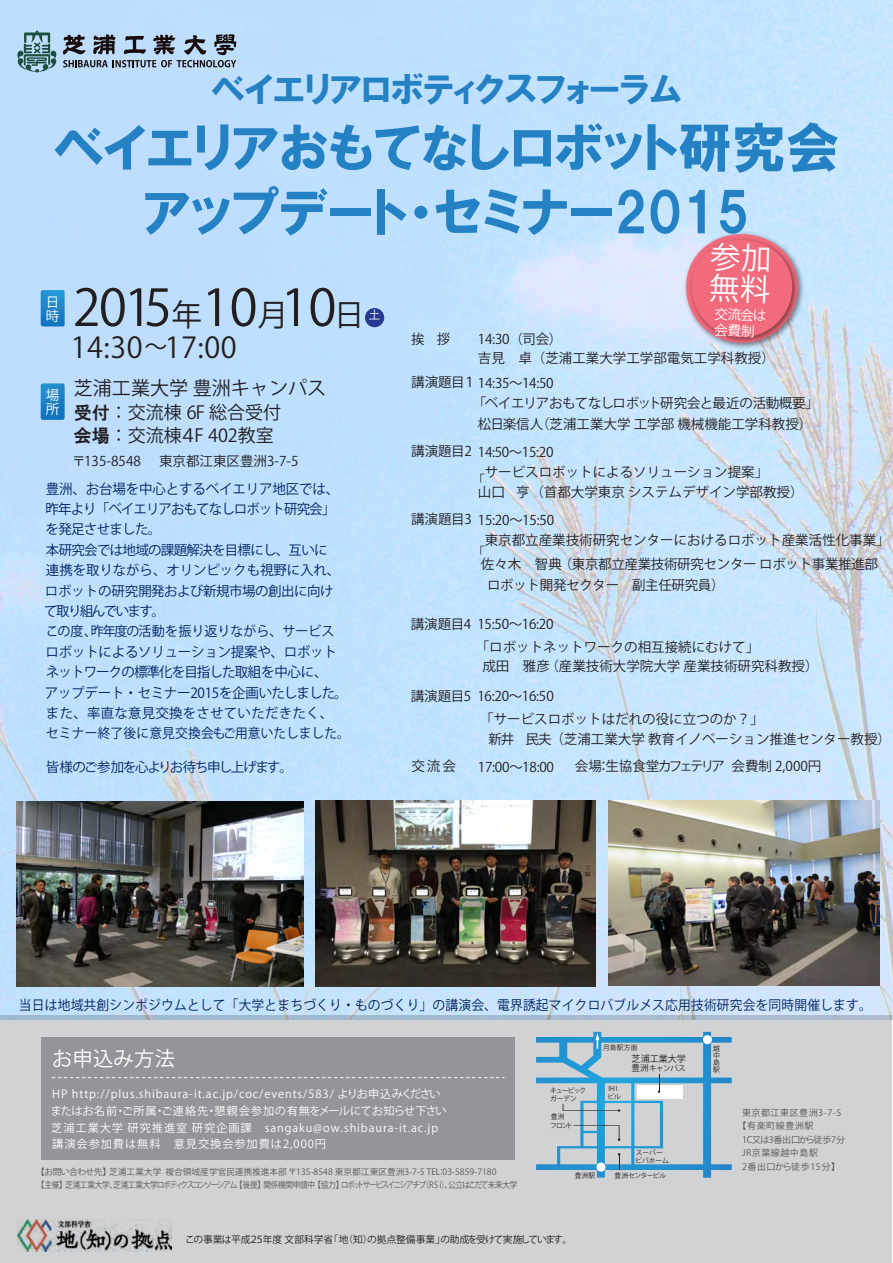
<style>
.page{position:relative;width:893px;height:1263px;background:#fff}
.page>*{position:absolute;margin:0;border:0;box-sizing:border-box;transform-origin:0 0}
.t1{font:54px/64.8px "HGP Soei Kakugothic UB";color:#2481c4;text-align:center}
.t2{font:50.25px "Helvetica Neue Condensed Bold 90 ms RKSJ H";letter-spacing:-.03em;color:#231f20}
.t3{font:36px "HGP Soei Kakugothic UB";color:#2481c4}
.t4{font:30.45px/31px "Gothic MB101 Pro Bold 90 ms RKSJ H";color:#fff}
.t5{font:28.8px "Helvetica Neue Condensed Bold 90 ms RKSJ H";letter-spacing:.02em;color:#231f20}
.t6{font:20.25px "Gothic MB101 Pro Medium 90 ms RKSJ H";letter-spacing:.015em;color:#fff}
.t7{font:19.05px "Gothic MB101 Pro Heavy 90 ms RKSJ H";color:#231f20}
.t8{font:18px "Gothic MB101 Pro Regular 90 ms RKSJ H";color:#231f20}
.t9{font:13.95px/20.4px "Midashi Go Pro MB31 90 ms RKSJ H";letter-spacing:-.02em;color:#002361}
.t10{font:13.95px/20.4px "Midashi Go Pro MB31 90 ms RKSJ H";letter-spacing:-.07em;color:#002361}
.t11{font:13.5px/19px "Gothic BBB Pro Medium 90 ms RKSJ H";color:#231f20}
.t12{font:13.5px/20.4px "Midashi Go Pro MB31 90 ms RKSJ H";letter-spacing:-.04em;color:#002361}
.t13{font:13.5px "Gothic MB101 Pro Bold 90 ms RKSJ H";color:#231f20}
.t14{font:13.5px "Midashi Go Pro MB31 90 ms RKSJ H";color:#002361;scale:.94 1}
.t15{font:13.5px/21px "Gothic BBB Pro Medium 90 ms RKSJ H";letter-spacing:-.025em;color:#231f20}
.t16{font:13.5px/20.4px "Midashi Go Pro MB31 90 ms RKSJ H";color:#002361}
.t17{font:13.5px "Gothic MB101 Pro Bold 90 ms RKSJ H";letter-spacing:-.03em;color:#231f20}
.t18{font:13.5px "Gothic MB101 Pro Regular 90 ms RKSJ H";color:#231f20}
.t19{font:13.5px "Midashi Go Pro MB31 90 ms RKSJ H";letter-spacing:-.095em;color:#002361}
.t20{font:13.5px/16.2px "Midashi Go Pro MB31 90 ms RKSJ H";color:#fff}
.t21{font:13.5px "Gothic MB101 Pro Heavy 90 ms RKSJ H";color:#231f20}
.t22{font:13.5px/13.8px "Gothic MB101 Pro Bold 90 ms RKSJ H";color:#fff}
.t23{font:12px "Gothic MB101 Pro Bold 90 ms RKSJ H";color:#231f20}
.t24{font:11.4px "Gothic MB101 Pro Bold 90 ms RKSJ H";color:#fff}
.t25{font:11.25px/17px "Gothic BBB Pro Medium 90 ms RKSJ H";letter-spacing:.08em;color:#fff}
.t26{font:9.75px "Gothic BBB Pro Medium 90 ms RKSJ H";letter-spacing:-.03em;color:#231f20}
.t27{font:9px "Gothic BBB Pro Medium 90 ms RKSJ H";letter-spacing:.06em;color:#57585a}
.t28{font:9px "Gothic BBB Pro Medium 90 ms RKSJ H";letter-spacing:-.03em;color:#57585a}
.t29{font:9px "Gothic MB101 Pro De Bold 90 ms RKSJ H";color:#231f20}
.t30{font:8.7px "Gothic BBB Pro Medium 90 ms RKSJ H";letter-spacing:-.15em;color:#57585a;scale:.88 1}
.t31{font:8.7px "Gothic BBB Pro Medium 90 ms RKSJ H";color:#57585a}
.t32{font:7.65px "Gothic MB101 Pro De Bold 90 ms RKSJ H";letter-spacing:-.045em;color:#231f20}
.t33{font:6.75px/7.8px "Gothic MB101 Pro Regular 90 ms RKSJ H";letter-spacing:-.015em;color:#231f20}
.t34{font:6.75px/8.4px "Gothic MB101 Pro Regular 90 ms RKSJ H";letter-spacing:-.105em;color:#231f20}
.t35{font:6.75px/7.9px "Gothic MB101 Pro Regular 90 ms RKSJ H";letter-spacing:.01em;color:#231f20}
.t36{font:6.75px "Gothic MB101 Pro Regular 90 ms RKSJ H";letter-spacing:-.08em;color:#231f20}
.s1{font-family:"Gothic MB101 Pro Bold 90 ms RKSJ H";font-size:30.6px}
.s2{font-family:"Gothic MB101 Pro Bold 90 ms RKSJ H";font-size:22.95px}
.s3{font-family:"HGP Gothic E"}
.s4{font-family:"Gothic MB101 Pro Heavy 90 ms RKSJ H"}
.s5{font-size:8.55px}
.s6{font-family:"Midashi Go Pro MB31 90 ms RKSJ H"}
</style>
<div class="page">
<img style="left:0;top:0;width:893px;height:1019px">
<div style="left:0;top:1015px;width:891px;height:248px;background:#d1d2d4"></div>
<div style="left:365px;top:308px;width:19px;height:19px;background:#283890;border-radius:50%"></div>
<img style="left:682px;top:230px;width:124px;height:122px">
<img style="left:688px;top:236px;width:113px;height:110px">
<svg style="left:685px;top:233px;width:114px;height:111px;background:#e28395"></svg>
<div style="left:42px;top:1037px;width:473px;height:123px;background:#939598"></div>
<svg style="left:52px;top:1077px;width:453px;height:1px"></svg>
<img style="left:17px;top:1219px;width:155px;height:32px">
<svg style="left:41px;top:383px;width:24px;height:37px"></svg>
<svg style="left:41px;top:290px;width:24px;height:36px"></svg>
<svg style="left:536px;top:1032px;width:196px;height:146px"></svg>
<svg style="left:17px;top:31px;width:40px;height:41px;background:#7aa1ae"></svg>
<svg style="left:63px;top:34px;width:173px;height:33px;background:#8597ac"></svg>
<img style="left:16px;top:801px;width:287px;height:186px">
<img style="left:315px;top:801px;width:281px;height:186px">
<img style="left:609px;top:801px;width:270px;height:184px">
<h3 class="t3" style="left:211px;top:71px;width:472px">ベイエリアロボティクスフォーラム</h3>
<h1 class="t1" style="left:53px;top:115px;width:788px">ベイエリアおもてなしロボット研究会アップデート・セミナー2015</h1>
<p class="t22" style="left:46px;top:295px;width:15px">日時</p>
<p class="t22" style="left:46px;top:389px;width:15px">場</p>
<p class="t22" style="left:46px;top:403px;width:15px">所</p>
<h2 class="t2" style="left:73px;top:279px;width:293px">2015<span class="s1">年</span>10<span class="s1">月</span>10<span class="s1">日</span></h2>
<h3 class="t5" style="left:71px;top:331px;width:167px">14:30<span class="s2">～</span>17:00</h3>
<h3 class="t7" style="left:74px;top:377px;width:254px">芝浦工業大学 豊洲キャンパス</h3>
<h3 class="t8" style="left:74px;top:402px;width:209px"><span class="s3">受付</span>：交流棟 6 F 総合受付</h3>
<p class="t18" style="left:72px;top:453px;width:70px">〒135-8548</p>
<p class="t18" style="left:159px;top:453px;width:141px">東京都江東区豊洲3-7-5</p>
<h3 class="t8" style="left:74px;top:425px;width:201px"><span class="s3">会場</span>：交流棟４F 402教室</h3>
<p class="t10" style="left:46px;top:478px;width:295px">豊洲、お台場を中心とするベイエリア地区では、昨年より「ベイエリアおもてなしロボット研究会」</p>
<p class="t12" style="left:44px;top:519px;width:298px">を発足させました。<br>本研究会では地域の課題解決を目標にし、互いに連携を取りながら、オリンピックも視野に入れ、ロボットの研究開発および新規市場の創出に向けて取り組んでいます。<br>この度、昨年度の活動を振り返りながら、サービス</p>
<p class="t9" style="left:45px;top:642px;width:304px">ロボットによるソリューション提案や、ロボットネットワークの標準化を目指した取組を中心に、<br>アップデート・セミナー2015を企画いたしました。</p>
<p class="t16" style="left:46px;top:703px;width:305px">また、率直な意見交換をさせていただきたく、<br>セミナー終了後に意見交換会もご用意いたしました。</p>
<p class="t19" style="left:46px;top:759px;width:248px">皆様のご参加を心よりお待ち申し上げます。</p>
<p class="t24" style="left:369px;top:308px;width:13px">土</p>
<h3 class="t4" style="left:711px;top:242px;width:63px;rotate:2deg">参加無料</h3>
<p class="t20" style="left:715px;top:306px;width:53px;rotate:2deg">交流会は会費制</p>
<p class="t21" style="left:411px;top:331px;width:41px">挨　拶</p>
<p class="t11" style="left:478px;top:330px;width:298px">14:30（司会）<br>吉見　卓（芝浦工業大学工学部電気工学科教授）</p>
<p class="t17" style="left:473px;top:396px;width:347px">「ベイエリアおもてなしロボット研究会と最近の活動概要」</p>
<p class="t11" style="left:478px;top:414px;width:336px">松日楽信人（芝浦工業大学 工学部 機械機能工学科教授）</p>
<p class="t11" style="left:411px;top:373px;width:144px"><span class="s4">講演題目１</span>14:35～14:50</p>
<p class="t11" style="left:411px;top:442px;width:144px"><span class="s4">講演題目2</span> 14:50～15:20</p>
<p class="t13" style="left:485px;top:464px;width:285px">サービスロボットによるソリューション提案」</p>
<p class="t11" style="left:478px;top:483px;width:327px">山口 亨　（首都大学東京 システムデザイン学部教授）</p>
<p class="t23" style="left:473px;top:473px;width:13px">「</p>
<p class="t11" style="left:411px;top:511px;width:145px"><span class="s4">講演題目3</span> 15:20～15:50</p>
<p class="t13" style="left:485px;top:533px;width:406px">東京都立産業技術研究センターにおけるロボット産業活性化事業」</p>
<p class="t15" style="left:474px;top:553px;width:252px;text-indent:7px">佐々木　智典<br>　ロボット開発セクター　副主任研究員）</p>
<p class="t23" style="left:473px;top:545px;width:13px">「</p>
<p class="t15" style="left:559px;top:553px;width:321px">（東京都立産業技術研究センター ロボット事業推進部</p>
<p class="t11" style="left:411px;top:615px;width:145px"><span class="s4">講演題目4</span> 15:50～16:20</p>
<p class="t13" style="left:476px;top:640px;width:285px">「ロボットネットワークの相互接続にむけて」</p>
<p class="t11" style="left:482px;top:657px;width:338px">成田　雅彦　（産業技術大学院大学 産業技術研究科教授）</p>
<p class="t11" style="left:411px;top:687px;width:145px"><span class="s4">講演題目5</span> 16:20～16:50</p>
<p class="t13" style="left:480px;top:712px;width:285px">「サービスロボットはだれの役に立つのか？」</p>
<p class="t11" style="left:488px;top:729px;width:404px">新井　民夫（芝浦工業大学 教育イノベーション推進センター教授）</p>
<p class="t21" style="left:411px;top:758px;width:46px">交 流 会</p>
<p class="t11" style="left:478px;top:758px;width:78px">17:00～18:00</p>
<p class="t11" style="left:575px;top:757px;width:248px">会場：生協食堂カフェテリア　会費制 2,000円</p>
<p class="t14" style="left:19px;top:997px;width:909px">当日は地域共創シンポジウムとして「大学とまちづくり・ものづくり」の講演会、電界誘起マイクロバブルメス応用技術研究会を同時開催します。</p>
<h3 class="t6" style="left:52px;top:1047px;width:124px">お申込み方法</h3>
<p class="t33" style="left:603px;top:1043px;width:36px">月島駅方面</p>
<p class="t29" style="left:631px;top:1053px;width:56px">芝浦工業大学</p>
<p class="t32" style="left:631px;top:1064px;width:56px"><span class="s5">豊洲</span>キャンパス</p>
<p class="t33" style="left:713px;top:1045px;width:8px">越</p>
<p class="t33" style="left:713px;top:1052px;width:8px">中</p>
<p class="t33" style="left:713px;top:1059px;width:8px">島</p>
<p class="t33" style="left:713px;top:1066px;width:8px">駅</p>
<p class="t25" style="left:51px;top:1085px;width:397px">HP http://plus.shibaura-it.ac.jp/coc/events/583/ よりお申込みくださいまたはお名前・ご所属・ご連絡先・懇親会参加の有無をメールにてお知らせ下さい</p>
<p class="t25" style="left:52px;top:1136px;width:275px">講演会参加費は無料　意見交換会参加費は2,000円</p>
<p class="t25" style="left:51px;top:1119px;width:389px">芝浦工業大学 研究推進室 研究企画課　sangaku@ow.shibaura-it.ac.jp</p>
<p class="t34" style="left:550px;top:1086px;width:38px">キュービックガーデン</p>
<p class="t33" style="left:550px;top:1113px;width:24px;line-height:8.4px">豊洲<br>フロント</p>
<p class="t31" style="left:36px;top:1167px;width:462px"><span class="s6">【お問い合わせ先】</span>芝浦工業大学 複合領域産学官民連携推進本部 〒135-8548 東京都江東区豊洲3-7-5 TEL：03-5859-7180</p>
<p class="t33" style="left:575px;top:1171px;width:22px">豊洲駅</p>
<p class="t30" style="left:37px;top:1179px;width:548px"><span class="s6">【主催】</span>芝浦工業大学、芝浦工業大学ロボティクスコンソーシアム <span class="s6">【後援】</span>関係機関申請中<span class="s6">【協力】</span>ロボットサービスイニシアチブ（R Sｉ）、公立はこだて未来大学</p>
<p class="t33" style="left:607px;top:1084px;width:15px">IHIビル</p>
<p class="t35" style="left:635px;top:1148px;width:35px">スーパービバホーム</p>
<p class="t36" style="left:615px;top:1171px;width:53px">豊洲センタービル</p>
<p class="t27" style="left:742px;top:1107px;width:101px">東京都江東区豊洲3-7-5</p>
<p class="t27" style="left:737px;top:1121px;width:77px">【有楽町線豊洲駅</p>
<p class="t28" style="left:742px;top:1134px;width:105px">1C又は3番出口から徒歩7分</p>
<p class="t27" style="left:742px;top:1148px;width:77px">JR京葉線越中島駅</p>
<p class="t27" style="left:742px;top:1161px;width:99px">2番出口から徒歩15分】</p>
<p class="t26" style="left:185px;top:1234px;width:389px">この事業は平成２５年度 文部科学省「地（知）の拠点整備事業」の助成を受けて実施しています。</p>
</div>
